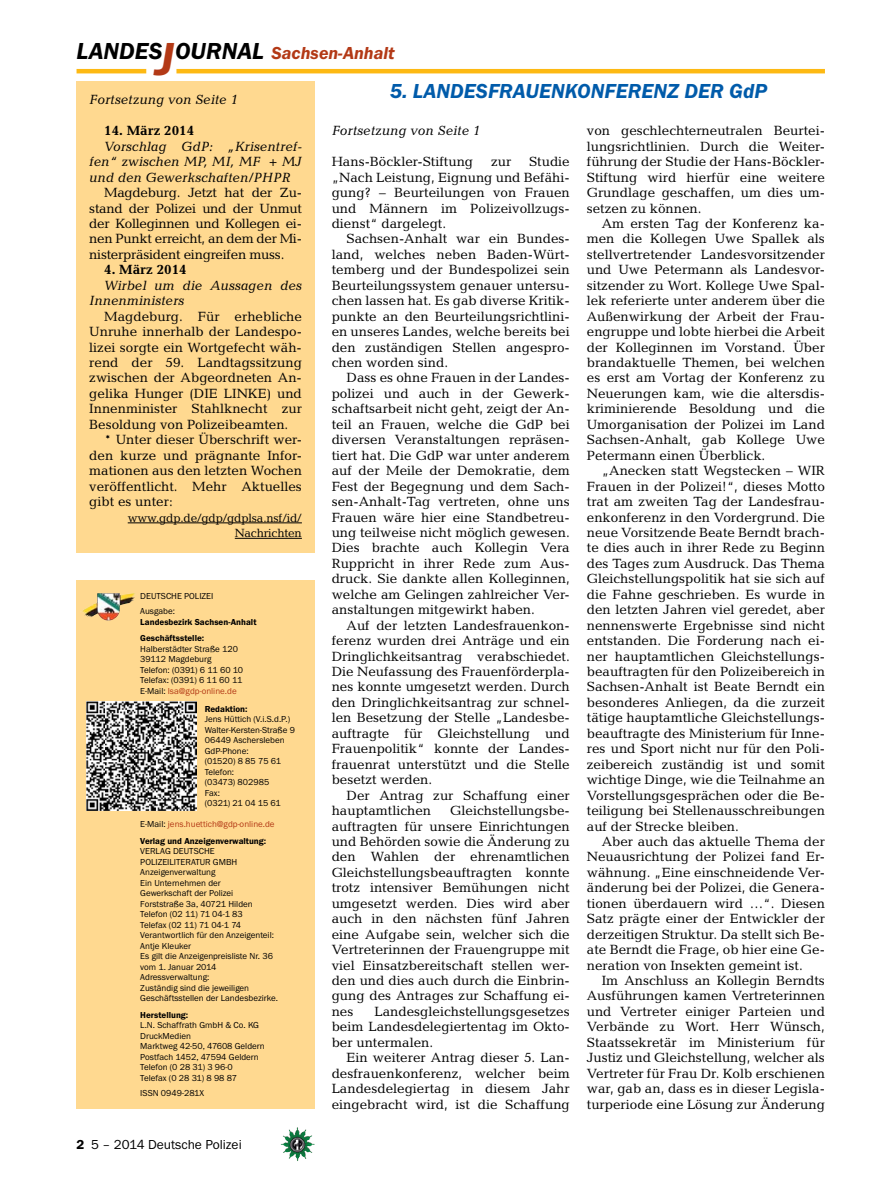
<style>
.page{position:relative;width:893px;height:1191px;background:#fff}
.page>*{position:absolute;margin:0;border:0;box-sizing:border-box;transform-origin:0 0}
.t1{font:italic 600 21px "Franklin Gothic Itc T";color:#005baa}
.t2{font:italic 600 18px "Franklin Gothic Itc T";color:#b33916}
.t3{font:13.5px/15.5px "Candida";color:#000;text-align:justify}
.t4{font:italic 13.5px/15.5px "Candida";color:#000;text-align:justify}
.t5{font:13.5px "Franklin Gothic Itc T";color:#000}
.t6{font:700 13.5px "Candida";color:#000}
.t7{font:12px/15.5px "Candida";letter-spacing:-.015em;color:#000;text-align:right}
.t8{font:9px/10.5px "Franklin Gothic Itc T";color:#000}
.t9{font:600 9px/16.5px "Franklin Gothic Itc T";color:#000}
.s1{font-size:24px;color:#000}
.s2{font-size:48px}
.s3{color:#b33916}
.s4{font-weight:400}
.s5{font-weight:400;color:#b33916}
.s6{font-weight:600}
</style>
<div class="page">
<hr style="left:77px;top:69px;width:69px;height:4px;background:#fdb913">
<hr style="left:176px;top:69px;width:649px;height:4px;background:#fdb913">
<img style="left:281px;top:1128px;width:16px;height:24px">
<div style="left:77px;top:580px;width:238px;height:529px;background:#ffd990"></div>
<img style="left:80px;top:593px;width:55px;height:19px">
<img style="left:87px;top:701px;width:109px;height:110px">
<div style="left:77px;top:81px;width:238px;height:471px;background:#ffd990"></div>
<hr style="left:128px;top:522px;width:174px;height:1px;background:#000">
<hr style="left:235px;top:538px;width:67px;height:1px;background:#000">
<h2 class="t2" style="left:77px;top:42px;width:320px"><span class="s1">LANDES</span><span class="s2">J</span><span class="s1">OURNAL</span> SACHSEN-ANHALT</h2>
<p class="t4" style="left:89px;top:92px;width:150px">Fortsetzung von Seite 1</p>
<h1 class="t1" style="left:390px;top:79px;width:48px">5. LANDES</h1>
<h1 class="t1" style="left:488px;top:79px;width:26px">FRAUEN</h1>
<h1 class="t1" style="left:565px;top:79px;width:65px">KON FEREN</h1>
<h1 class="t1" style="left:667px;top:79px;width:32px">Z DER</h1>
<h1 class="t1" style="left:729px;top:79px;width:39px">GDP</h1>
<p class="t6" style="left:104px;top:123px;width:92px">14. März 2014</p>
<p class="t4" style="left:332px;top:122px;width:150px">Fortsetzung von Seite 1</p>
<p class="t4" style="left:89px;top:138px;width:214px;text-indent:15px">Vorschlag GdP: „Krisentref&shy;fen“ zwischen MP, MI, MF + MJ und den Gewerkschaften/PHPR</p>
<p class="t3" style="left:89px;top:185px;width:214px;text-indent:15px">Magdeburg. Jetzt hat der Zu&shy;stand der Polizei und der Unmut der Kolleginnen und Kollegen ei&shy;nen Punkt erreicht, an dem der Mi&shy;nisterpräsident eingreifen muss.</p>
<p class="t6" style="left:104px;top:262px;width:84px">4. März 2014</p>
<p class="t4" style="left:89px;top:277px;width:214px;text-indent:15px">Wirbel um die Aussagen des<br>Innenministers</p>
<p class="t3" style="left:89px;top:308px;width:214px;text-indent:15px">Magdeburg. Für erhebliche Unruhe innerhalb der Landespo&shy;lizei sorgte ein Wortgefecht wäh&shy;rend der 59. Landtagssitzung zwischen der Abgeordneten An&shy;gelika Hunger (DIE LINKE) und Innenminister Stahlknecht zur Besoldung von Polizeibeamten.</p>
<p class="t3" style="left:89px;top:432px;width:214px;text-indent:15px">* Unter dieser Überschrift wer&shy;den kurze und prägnante Infor&shy;mationen aus den letzten Wochen veröffentlicht. Mehr Aktuelles gibt es unter:</p>
<p class="t7" style="left:128px;top:510px;width:176px">www.gdp.de/gdp/gdplsa.nsf/id/<br>Nachrichten</p>
<p class="t3" style="left:332px;top:154px;width:240px;text-indent:197px">Studie „Nach Leistung, Eignung und Befähi&shy;gung? – Beurteilungen von Frauen und Männern im Polizeivollzugs&shy;dienst“ dargelegt.</p>
<p class="t3" style="left:332px;top:231px;width:240px;text-indent:15px">Sachsen-Anhalt war ein Bundes&shy;land, welches neben Baden-Würt&shy;temberg und der Bundespolizei sein Beurteilungssystem genauer untersu&shy;chen lassen hat. Es gab diverse Kritik&shy;punkte an den Beurteilungsrichtlini&shy;en unseres Landes, welche bereits bei den zuständigen Stellen angespro&shy;chen worden sind.</p>
<p class="t3" style="left:332px;top:370px;width:240px;text-indent:15px">Dass es ohne Frauen in der Landes&shy;polizei und auch in der Gewerk&shy;schaftsarbeit nicht geht, zeigt der An&shy;teil an Frauen, welche die GdP bei diversen Veranstaltungen repräsen&shy;tiert hat. Die GdP war unter anderem auf der Meile der Demokratie, dem Fest der Begegnung und dem Sach&shy;sen-Anhalt-Tag vertreten, ohne uns Frauen wäre hier eine Standbetreu&shy;ung teilweise nicht möglich gewesen.<br>Dies brachte auch Kollegin Vera Ruppricht in ihrer Rede zum Aus&shy;druck. Sie dankte allen Kolleginnen, welche am Gelingen zahlreicher Ver&shy;anstaltungen mitgewirkt haben.</p>
<p class="t3" style="left:332px;top:617px;width:240px;text-indent:15px">Auf der letzten Landesfrauenkon&shy;ferenz wurden drei Anträge und ein Dringlichkeitsantrag verabschiedet.<br>Die Neufassung des Frauenförderpla&shy;nes konnte umgesetzt werden. Durch den Dringlichkeitsantrag zur schnel&shy;len Besetzung der Stelle „Landesbe&shy;auftragte für Gleichstellung und Frauenpolitik“ konnte der Landes&shy;frauenrat unterstützt und die Stelle besetzt werden.</p>
<p class="t3" style="left:332px;top:787px;width:240px;text-indent:15px">Der Antrag zur Schaffung einer hauptamtlichen</p>
<p class="t3" style="left:332px;top:154px;width:143px">Hans-Böckler-Stiftung</p>
<p class="t3" style="left:491px;top:154px;width:22px">zur</p>
<p class="t8" style="left:140px;top:589px;width:75px;line-height:14.7px">DEUTSCHE POLIZEI<br>Ausgabe:</p>
<p class="t9" style="left:140px;top:613px;width:118px">Landesbezirk Sachsen-Anhalt<br>Geschäftsstelle:</p>
<p class="t8" style="left:140px;top:643px;width:104px">Halberstädter Straße 120<br>39112 Magdeburg<br>Telefon: (0391) 6 11 60 10<br>Telefax: (0391) 6 11 60 11<br>E-Mail: <span class="s3">lsa@gdp-online.de</span></p>
<p class="t9" style="left:205px;top:700px;width:44px">Redaktion:</p>
<p class="t8" style="left:205px;top:713px;width:92px">Jens Hüttich (V.i.S.d.P.)<br>Walter-Kersten-Straße 9<br>06449 Aschersleben<br>GdP-Phone:<br>(01520) 8 85 75 61<br>Telefon:<br>(03473) 802985<br>Fax:<br>(0321) 21 04 15 61</p>
<p class="t9" style="left:140px;top:815px;width:136px"><span class="s4">E-Mail:</span> <span class="s5">jens.huettich@gdp-online.de<br></span>Verlag und Anzeigenverwaltung:</p>
<p class="t8" style="left:140px;top:845px;width:139px">VERLAG DEUTSCHE<br>POLIZEILITERATUR GMBH<br>Anzeigenverwaltung<br>Ein Unternehmen der<br>Gewerkschaft der Polizei<br>Forststraße 3a, 40721 Hilden<br>Telefon (02 11) 71 04-1 83<br>Telefax (02 11) 71 04-1 74<br>Verantwortlich für den Anzeigenteil:<br>Antje Kleuker<br>Es gilt die Anzeigenpreisliste Nr. 36 vom 1. Januar 2014<br>Adressverwaltung:<br>Zuständig sind die jeweiligen<br>Geschäftsstellen der Landesbezirke.</p>
<p class="t9" style="left:140px;top:1006px;width:50px">Herstellung:</p>
<p class="t8" style="left:140px;top:1019px;width:126px">L.N. Schaffrath GmbH &amp; Co. KG<br>DruckMedien<br>Marktweg 42-50, 47608 Geldern<br>Postfach 1452, 47594 Geldern<br>Telefon (0 28 31) 3 96-0<br>Telefax (0 28 31) 8 98 87</p>
<p class="t8" style="left:140px;top:1087px;width:65px">ISSN 0949-281X</p>
<p class="t3" style="left:332px;top:802px;width:240px;text-indent:119px">Gleichstellungsbe&shy;auftragten für unsere Einrichtungen und Behörden sowie die Änderung zu den Wahlen der ehrenamtlichen Gleichstellungsbeauftragten konnte trotz intensiver Bemühungen nicht umgesetzt werden. Dies wird aber auch in den nächsten fünf Jahren eine Aufgabe sein, welcher sich die Vertreterinnen der Frauengruppe mit viel Einsatzbereitschaft stellen wer&shy;den und dies auch durch die Einbrin&shy;gung des Antrages zur Schaffung ei&shy;nes</p>
<p class="t3" style="left:332px;top:1003px;width:240px;text-indent:43px">Landesgleichstellungsgesetzes beim Landesdelegiertentag im Okto&shy;ber untermalen.</p>
<p class="t3" style="left:332px;top:1050px;width:240px;text-indent:15px">Ein weiterer Antrag dieser 5. Lan&shy;desfrauenkonferenz, welcher beim Landesdelegiertag in diesem Jahr eingebracht wird, ist die Schaffung</p>
<p class="t5" style="left:77px;top:1136px;width:167px"><span class="s6">2</span> 5 – 2014 Deutsche Polizei</p>
<p class="t3" style="left:587px;top:123px;width:240px">von geschlechterneutralen Beurtei&shy;lungsrichtlinien. Durch die Weiter&shy;führung der Studie der Hans-Böckler-Stiftung wird hierfür eine weitere Grundlage geschaffen, um dies um&shy;setzen zu können.</p>
<p class="t3" style="left:587px;top:216px;width:240px;text-indent:15px">Am ersten Tag der Konferenz ka&shy;men die Kollegen Uwe Spallek als stellvertretender Landesvorsitzender und Uwe Petermann als Landesvor&shy;sitzender zu Wort. Kollege Uwe Spal&shy;lek referierte unter anderem über die Außenwirkung der Arbeit der Frau&shy;engruppe und lobte hierbei die Arbeit der Kolleginnen im Vorstand. Über brandaktuelle Themen, bei welchen es erst am Vortag der Konferenz zu Neuerungen kam, wie die altersdis&shy;kriminierende Besoldung und die Umorganisation der Polizei im Land Sachsen-Anhalt, gab Kollege Uwe Petermann einen Überblick.</p>
<p class="t3" style="left:587px;top:463px;width:240px;text-indent:15px">„Anecken statt Wegstecken – WIR Frauen in der Polizei!“, dieses Motto trat am zweiten Tag der Landesfrau&shy;enkonferenz in den Vordergrund. Die neue Vorsitzende Beate Berndt brach&shy;te dies auch in ihrer Rede zu Beginn des Tages zum Ausdruck. Das Thema Gleichstellungspolitik hat sie sich auf die Fahne geschrieben. Es wurde in den letzten Jahren viel geredet, aber nennenswerte Ergebnisse sind nicht entstanden. Die Forderung nach ei&shy;ner hauptamtlichen Gleichstellungs&shy;beauftragten für den Polizeibereich in Sachsen-Anhalt ist Beate Berndt ein besonderes Anliegen, da die zurzeit tätige hauptamtliche Gleichstellungs&shy;beauftragte des Ministerium für Inne&shy;res und Sport nicht nur für den Poli&shy;zeibereich zuständig ist und somit wichtige Dinge, wie die Teilnahme an Vorstellungsgesprächen oder die Be&shy;teiligung bei Stellenausschreibungen auf der Strecke bleiben.</p>
<p class="t3" style="left:587px;top:833px;width:240px;text-indent:15px">Aber auch das aktuelle Thema der Neuausrichtung der Polizei fand Er&shy;wähnung. „Eine einschneidende Ver&shy;änderung bei der Polizei, die Genera&shy;tionen überdauern wird …“. Diesen Satz prägte einer der Entwickler der derzeitigen Struktur. Da stellt sich Be&shy;ate Berndt die Frage, ob hier eine Ge&shy;neration von Insekten gemeint ist.</p>
<p class="t3" style="left:587px;top:972px;width:240px;text-indent:15px">Im Anschluss an Kollegin Berndts Ausführungen kamen Vertreterinnen und Vertreter einiger Parteien und Verbände zu Wort. Herr Wünsch, Staatssekretär im Ministerium für Justiz und Gleichstellung, welcher als Vertreter für Frau Dr. Kolb erschienen war, gab an, dass es in dieser Legisla&shy;turperiode eine Lösung zur Änderung</p>
</div>
